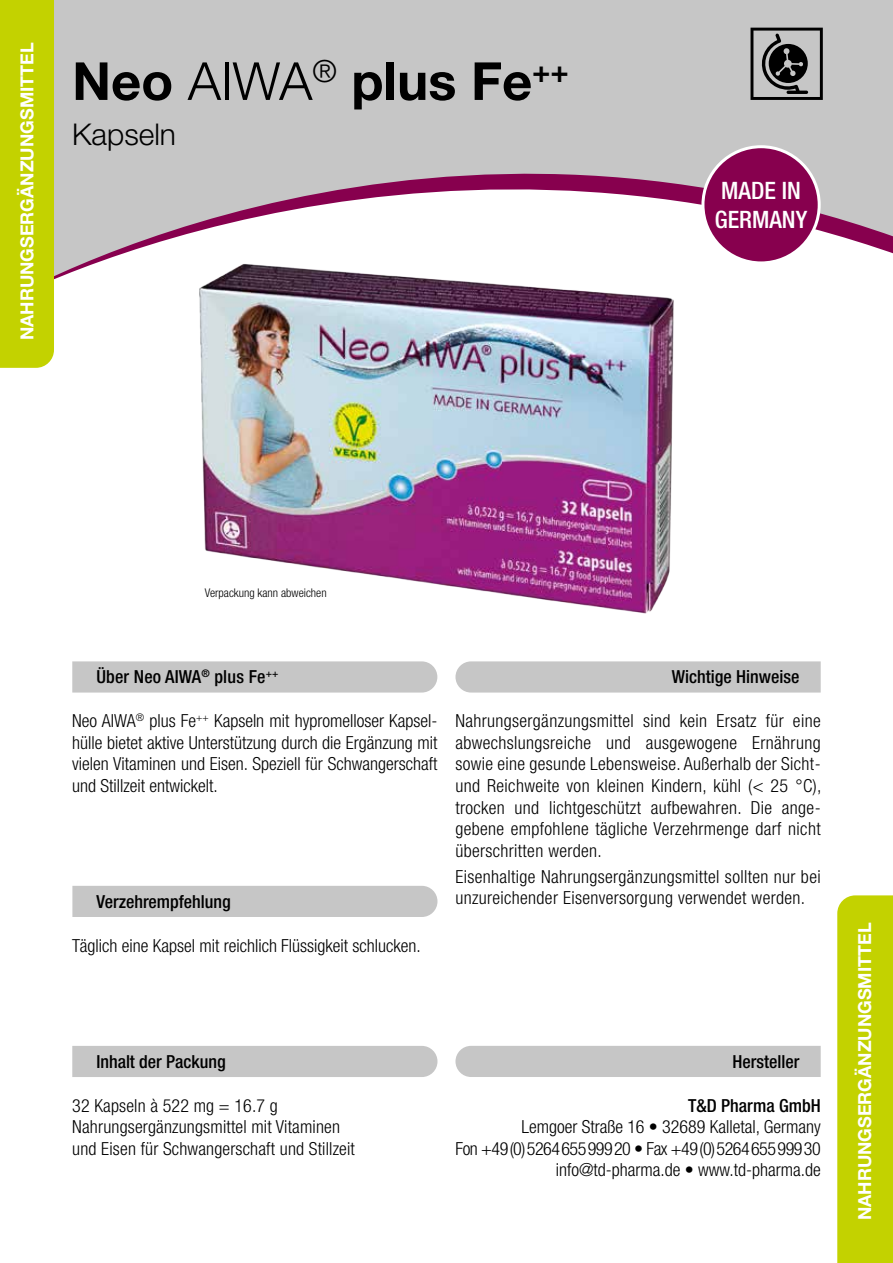
<style>
.page{position:relative;width:893px;height:1263px;background:#fff}
.page>*{position:absolute;margin:0;border:0;box-sizing:border-box;transform-origin:0 0}
.t1{font:700 52.5px "Helvetica Neue LT Std";color:#000}
.t2{font:300 30px "Helvetica Neue LT Std";color:#000}
.t3{font:500 condensed 24px/28.8px "Helvetica Neue LT Std";color:#fff}
.t4{font:300 condensed 18px/21.6px "Helvetica Neue LT Std";letter-spacing:.01em;color:#000}
.t5{font:500 condensed 18px "Helvetica Neue LT Std";color:#000}
.t6{font:700 18px "Helvetica Neue LT Std";color:#fff}
.t7{font:300 condensed 12px "Helvetica Neue LT Std";color:#000}
.s1{font-weight:300}
</style>
<div class="page">
<img style="left:202px;top:449px;width:470px;height:165px">
<div style="left:54px;top:0;width:839px;height:148px;background:#c6c6c6"></div>
<svg style="left:54px;top:148px;width:839px;height:301px"></svg>
<div style="left:0;top:0;width:54px;height:368px;background:#c3d200"></div>
<div style="left:837px;top:895px;width:56px;height:368px;background:#c3d200"></div>
<div style="left:72px;top:1046px;width:365px;height:31px;background:#c6c6c6"></div>
<div style="left:455px;top:1046px;width:366px;height:31px;background:#c6c6c6"></div>
<div style="left:703px;top:147px;width:116px;height:116px;background:#87004e;border-radius:50%"></div>
<div style="left:701px;top:145px;width:120px;height:119px;border:3px solid #fff;border-radius:50%"></div>
<div style="left:72px;top:661px;width:365px;height:31px;background:#c6c6c6"></div>
<div style="left:72px;top:886px;width:365px;height:31px;background:#c6c6c6"></div>
<div style="left:455px;top:661px;width:366px;height:31px;background:#c6c6c6"></div>
<svg style="left:750px;top:28px;width:73px;height:72px"></svg>
<p class="t6" style="left:16px;top:340px;width:299px;rotate:-90deg">NAHRUNGSERGÄNZUNGSMITTEL</p>
<h1 class="t1" style="left:72px;top:49px;width:498px">Neo <span class="s1">AIWA</span><sup>®</sup> plus Fe<sup>++</sup></h1>
<h2 class="t2" style="left:72px;top:116px;width:105px">Kapseln</h2>
<h3 class="t3" style="left:715px;top:176px;width:94px">MADE IN<br>GERMANY</h3>
<p class="t7" style="left:205px;top:586px;width:123px">Verpackung kann abweichen</p>
<p class="t5" style="left:96px;top:666px;width:184px">Über Neo AIWA<sup>®</sup> plus Fe<sup>++</sup></p>
<p class="t4" style="left:72px;top:710px;width:367px;text-align:justify">Neo AIWA<sup>®</sup> plus Fe<sup>++</sup> Kapseln mit hypromelloser Kapsel&shy;hülle bietet aktive Unterstützung durch die Ergänzung mit vielen Vitaminen und Eisen. Speziell für Schwangerschaft und Stillzeit entwickelt.</p>
<p class="t5" style="left:96px;top:891px;width:136px">Verzehrempfehlung</p>
<p class="t4" style="left:72px;top:934px;width:350px">Täglich eine Kapsel mit reichlich Flüssigkeit schlucken.</p>
<p class="t5" style="left:672px;top:666px;width:129px">Wichtige Hinweise</p>
<p class="t4" style="left:455px;top:710px;width:368px;text-align:justify">Nahrungsergänzungsmittel sind kein Ersatz für eine abwechslungsreiche und ausgewogene Ernährung sowie eine gesunde Lebensweise. Außerhalb der Sicht&shy;und Reichweite von kleinen Kindern, kühl (&lt; 25 °C), trocken und lichtgeschützt aufbewahren. Die ange&shy;gebene empfohlene tägliche Verzehrmenge darf nicht überschritten werden.</p>
<p class="t4" style="left:455px;top:865px;width:367px">Eisenhaltige Nahrungsergänzungsmittel sollten nur bei unzureichender Eisenversorgung verwendet werden.</p>
<p class="t5" style="left:96px;top:1051px;width:131px">Inhalt der Packung</p>
<p class="t5" style="left:732px;top:1051px;width:69px">Hersteller</p>
<p class="t4" style="left:72px;top:1094px;width:284px">32 Kapseln à 522 mg = 16.7 g<br>Nahrungsergänzungsmittel mit Vitaminen und Eisen für Schwangerschaft und Stillzeit</p>
<p class="t5" style="left:688px;top:1094px;width:134px">T&amp;D Pharma GmbH</p>
<p class="t4" style="left:455px;top:1116px;width:367px;text-align:right">Lemgoer Straße 16 • 32689 Kalletal, Germany<br>Fon +49(0)526465599920 • Fax +49(0)526465599930 info@td-pharma.de • www.td-pharma.de</p>
<p class="t6" style="left:854px;top:1220px;width:299px;rotate:-90deg">NAHRUNGSERGÄNZUNGSMITTEL</p>
</div>
